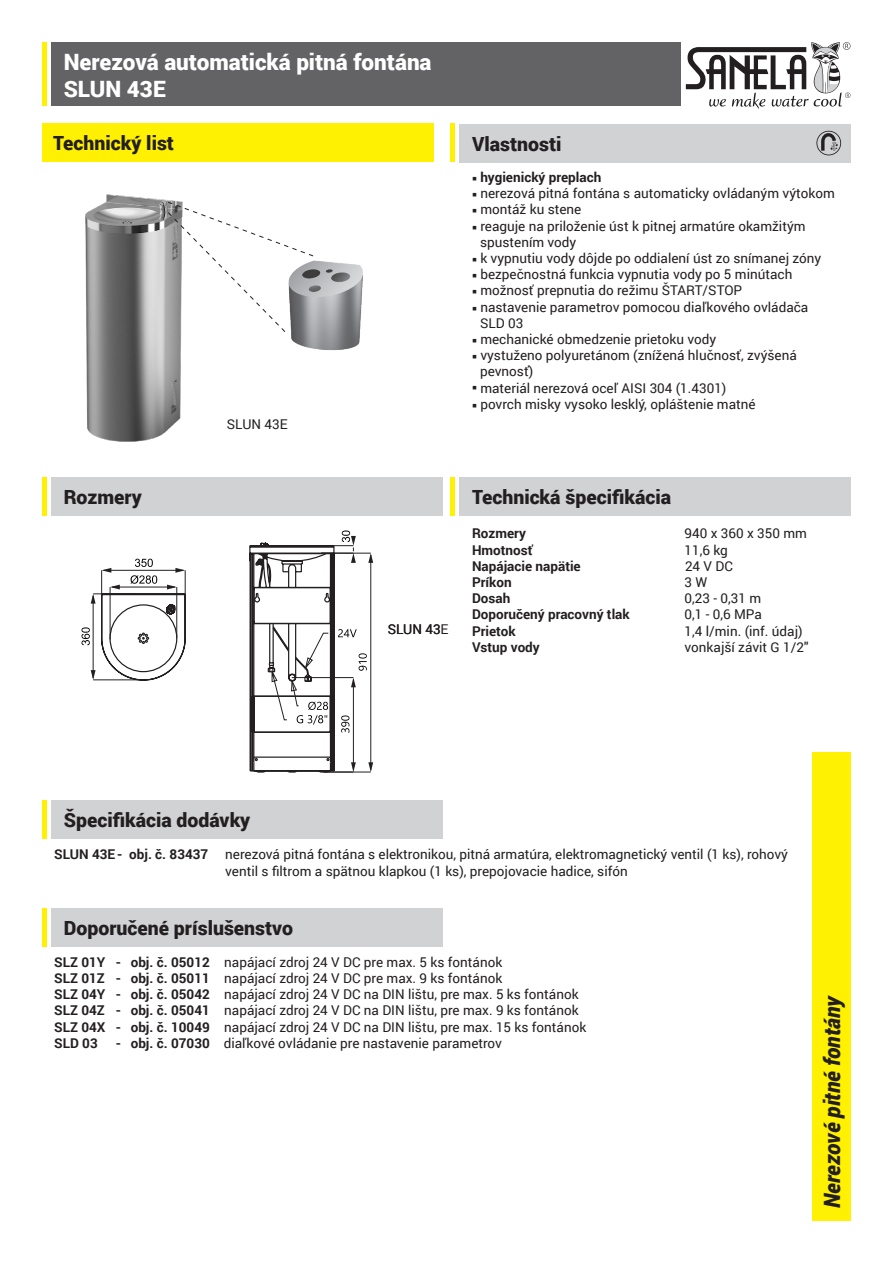
<style>
.page{position:relative;width:893px;height:1263px;background:#fff}
.page>*{position:absolute;margin:0;border:0;box-sizing:border-box;transform-origin:0 0}
.t1{font:900 22.5px "Roboto";color:#fff}
.t2{font:italic 900 22.5px "Roboto";letter-spacing:-.005em;color:#231f20;scale:.95 1}
.t3{font:900 19.5px "Roboto";color:#231f20}
.t4{font:13.5px/16.2px "Roboto";color:#231f20}
.t5{font:700 13.5px "Roboto";color:#231f20}
.s1{font-weight:700}
</style>
<div class="page">
<div style="left:51px;top:43px;width:629px;height:63px;background:#636366"></div>
<div style="left:459px;top:124px;width:391px;height:38px;background:#d1d2d4"></div>
<div style="left:51px;top:800px;width:391px;height:39px;background:#d1d2d4"></div>
<div style="left:51px;top:477px;width:391px;height:39px;background:#d1d2d4"></div>
<div style="left:812px;top:752px;width:38px;height:468px;background:#fff101"></div>
<hr style="left:43px;top:43px;width:4px;height:63px;background:#fff101">
<hr style="left:43px;top:477px;width:4px;height:39px;background:#fff101">
<hr style="left:43px;top:800px;width:4px;height:39px;background:#fff101">
<hr style="left:451px;top:123px;width:4px;height:39px;background:#fff101">
<div style="left:51px;top:908px;width:391px;height:38px;background:#d1d2d4"></div>
<hr style="left:43px;top:908px;width:4px;height:38px;background:#fff101">
<div style="left:459px;top:477px;width:391px;height:39px;background:#d1d2d4"></div>
<hr style="left:451px;top:477px;width:4px;height:39px;background:#fff101">
<svg style="left:686px;top:42px;width:164px;height:67px"></svg>
<svg style="left:816px;top:131px;width:25px;height:24px"></svg>
<img style="left:85px;top:194px;width:98px;height:248px">
<img style="left:291px;top:260px;width:72px;height:91px">
<svg style="left:168px;top:202px;width:146px;height:130px"></svg>
<svg style="left:82px;top:559px;width:104px;height:122px"></svg>
<svg style="left:249px;top:530px;width:124px;height:243px"></svg>
<div style="left:43px;top:123px;width:391px;height:39px;background:#fff101"></div>
<p class="t1" style="left:64px;top:46px;width:369px">Nerezová automatická pitná fontána</p>
<p class="t1" style="left:64px;top:73px;width:104px">SLUN 43E</p>
<p class="t3" style="left:53px;top:129px;width:122px">Technický list</p>
<p class="t4" style="left:227px;top:416px;width:62px">SLUN 43E</p>
<p class="t3" style="left:472px;top:130px;width:91px">Vlastnosti</p>
<p class="t5" style="left:472px;top:168px;width:131px">○ hygienický preplach</p>
<p class="t4" style="left:472px;top:185px;width:364px">○ nerezová pitná fontána s automaticky ovládaným výtokom</p>
<p class="t4" style="left:472px;top:201px;width:111px">○ montáž ku stene</p>
<p class="t4" style="left:472px;top:217px;width:335px">○ reaguje na priloženie úst k pitnej armatúre okamžitým</p>
<p class="t4" style="left:480px;top:233px;width:98px">spustením vody</p>
<p class="t4" style="left:472px;top:249px;width:351px">○ k vypnutiu vody dôjde po oddialení úst zo snímanej zóny</p>
<p class="t4" style="left:472px;top:266px;width:322px">○ bezpečnostná funkcia vypnutia vody po 5 minútach</p>
<p class="t4" style="left:472px;top:282px;width:272px">○ možnosť prepnutia do režimu ŠTART/STOP</p>
<p class="t4" style="left:472px;top:298px;width:338px">○ nastavenie parametrov pomocou diaľkového ovládača</p>
<p class="t4" style="left:480px;top:314px;width:45px">SLD 03</p>
<p class="t4" style="left:472px;top:330px;width:246px">○ mechanické obmedzenie prietoku vody</p>
<p class="t4" style="left:472px;top:347px;width:326px">○ vystuženo polyuretánom (znížená hlučnosť, zvýšená</p>
<p class="t4" style="left:480px;top:363px;width:55px">pevnosť)</p>
<p class="t4" style="left:472px;top:379px;width:256px">○ materiál nerezová oceľ AISI 304 (1.4301)</p>
<p class="t4" style="left:472px;top:395px;width:285px">○ povrch misky vysoko lesklý, opláštenie matné</p>
<p class="t3" style="left:64px;top:483px;width:80px">Rozmery</p>
<p class="t4" style="left:388px;top:620px;width:62px">SLUN 43E</p>
<p class="t3" style="left:472px;top:483px;width:201px">Technická špecifikácia</p>
<p class="t5" style="left:472px;top:524px;width:55px">Rozmery</p>
<p class="t4" style="left:685px;top:525px;width:124px">940 x 360 x 350 mm</p>
<p class="t5" style="left:472px;top:540px;width:62px">Hmotnosť</p>
<p class="t4" style="left:685px;top:541px;width:45px">11,6 kg</p>
<p class="t5" style="left:472px;top:556px;width:110px">Napájacie napätie</p>
<p class="t4" style="left:685px;top:557px;width:49px">24 V DC</p>
<p class="t5" style="left:472px;top:573px;width:41px">Príkon</p>
<p class="t4" style="left:685px;top:574px;width:24px">3W</p>
<p class="t5" style="left:472px;top:589px;width:40px">Dosah</p>
<p class="t4" style="left:685px;top:590px;width:78px">0,23 - 0,31 m</p>
<p class="t5" style="left:472px;top:605px;width:159px">Doporučený pracovný tlak</p>
<p class="t4" style="left:685px;top:606px;width:79px">0,1 - 0,6 MPa</p>
<p class="t5" style="left:472px;top:621px;width:45px">Prietok</p>
<p class="t4" style="left:685px;top:622px;width:120px">1,4 l/min. (inf. údaj)</p>
<p class="t5" style="left:472px;top:637px;width:69px">Vstup vody</p>
<p class="t4" style="left:685px;top:638px;width:125px">vonkajší závit G 1/2"</p>
<p class="t3" style="left:64px;top:807px;width:188px">Špecifikácia dodávky</p>
<p class="t4" style="left:225px;top:846px;width:564px;text-indent:-171px"><span class="s1">SLUN 43E- obj. č. 83437</span> nerezová pitná fontána s elektronikou, pitná armatúra, elektromagnetický ventil (1 ks), rohový ventil s filtrom a spätnou klapkou (1 ks), prepojovacie hadice, sifón</p>
<p class="t3" style="left:64px;top:914px;width:231px">Doporučené príslušenstvo</p>
<p class="t4" style="left:54px;top:953px;width:450px"><span class="s1">SLZ 01Y - obj. č. 05012</span> napájací zdroj 24 V DC pre max. 5 ks fontánok</p>
<p class="t4" style="left:54px;top:969px;width:450px"><span class="s1">SLZ 01Z - obj. č. 05011</span> napájací zdroj 24 V DC pre max. 9 ks fontánok</p>
<p class="t4" style="left:54px;top:986px;width:526px"><span class="s1">SLZ 04Y - obj. č. 05042</span> napájací zdroj 24 V DC na DIN lištu, pre max. 5 ks fontánok</p>
<p class="t4" style="left:54px;top:1002px;width:526px"><span class="s1">SLZ 04Z - obj. č. 05041</span> napájací zdroj 24 V DC na DIN lištu, pre max. 9 ks fontánok</p>
<p class="t4" style="left:54px;top:1018px;width:534px"><span class="s1">SLZ 04X - obj. č. 10049</span> napájací zdroj 24 V DC na DIN lištu, pre max. 15 ks fontánok</p>
<p class="t5" style="left:54px;top:1033px;width:45px">SLD 03</p>
<p class="t4" style="left:116px;top:1034px;width:388px"><span class="s1">- obj. č. 07030</span> diaľkové ovládanie pre nastavenie parametrov</p>
<p class="t2" style="left:816px;top:1208px;width:226px;rotate:-90deg">Nerezové pitné fontány</p>
</div>
